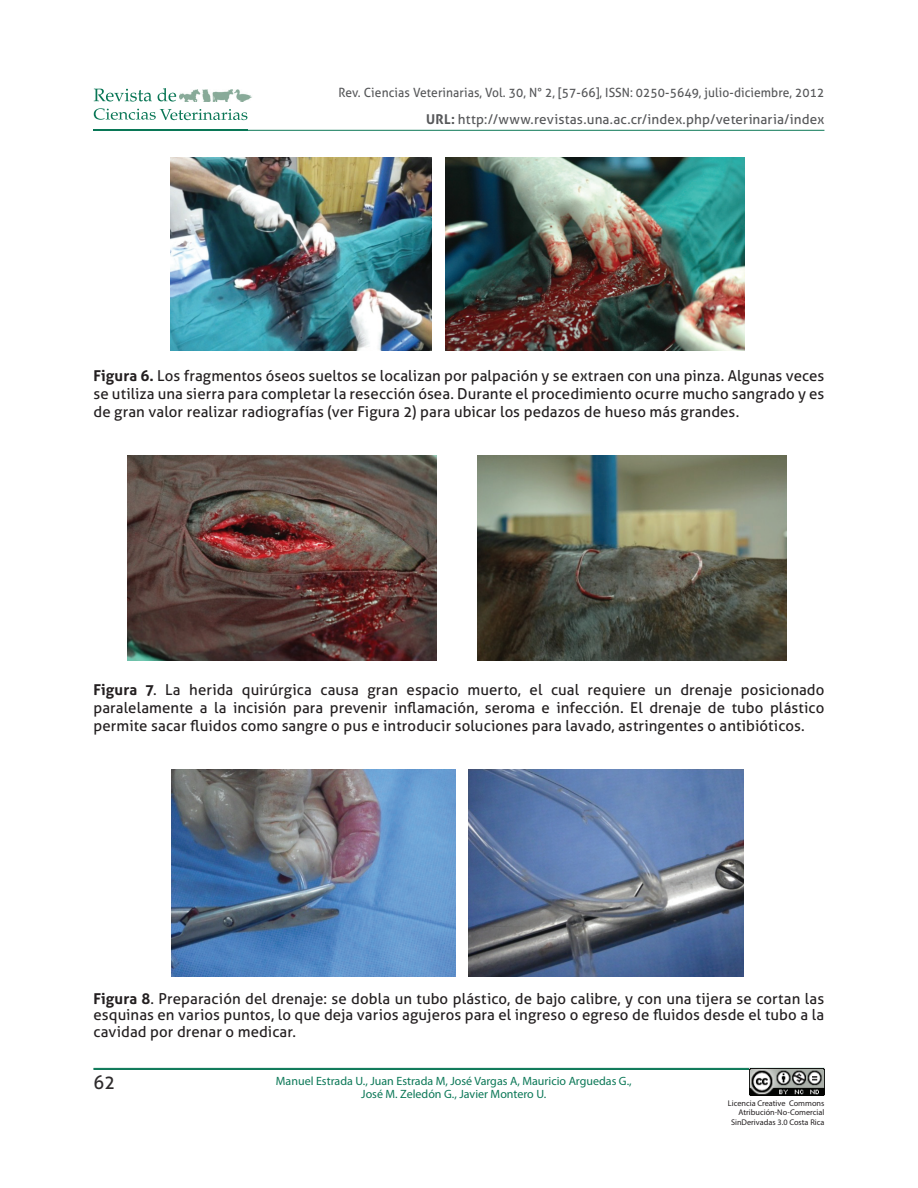
<style>
.page{position:relative;width:918px;height:1188px;background:#fff}
.page>*{position:absolute;margin:0;border:0;box-sizing:border-box;transform-origin:0 0}
.t1{font:19.05px "Aller";color:#2e2b2c;scale:.94 1}
.t2{font:15px/18px "Aller";letter-spacing:.005em;color:#231f20;text-align:justify}
.t3{font:13.5px "Aller";letter-spacing:.01em;color:#57585a}
.t4{font:12.75px "Aller";letter-spacing:.01em;color:#57585a;scale:.94 1}
.t5{font:12px/13.5px "Myriad Pro";color:#0a7756;text-align:center}
.t6{font:8.25px/9.8px "Myriad Pro";color:#231f20;text-align:right}
.s1{font-weight:700}
</style>
<div class="page">
<svg style="left:94px;top:89px;width:58px;height:13px"></svg>
<svg style="left:158px;top:88px;width:18px;height:14px"></svg>
<svg style="left:94px;top:108px;width:153px;height:12px"></svg>
<img style="left:179px;top:89px;width:73px;height:12px">
<hr style="left:94px;top:130px;width:730px;height:1px;background:#0a7756">
<hr style="left:94px;top:1069px;width:730px;height:1px;background:#0a7756">
<hr style="left:94px;top:1068px;width:730px;height:1px;background:#0a7756">
<img style="left:749px;top:1069px;width:75px;height:26px">
<img style="left:170px;top:157px;width:261px;height:194px">
<img style="left:446px;top:157px;width:299px;height:194px">
<img style="left:128px;top:456px;width:308px;height:205px">
<img style="left:477px;top:455px;width:310px;height:206px">
<img style="left:172px;top:770px;width:283px;height:206px">
<img style="left:469px;top:770px;width:274px;height:206px">
<p class="t4" style="left:339px;top:85px;width:518px">Rev. Ciencias Veterinarias, Vol. 30, N° 2, [57-66], ISSN: 0250-5649, julio-diciembre, 2012</p>
<p class="t3" style="left:426px;top:111px;width:400px"><span class="s1">URL:</span> http://www.revistas.una.ac.cr/index.php/veterinaria/index</p>
<p class="t2" style="left:94px;top:367px;width:732px"><span class="s1">Figura 6.</span> Los fragmentos óseos sueltos se localizan por palpación y se extraen con una pinza. Algunas veces se utiliza una sierra para completar la resección ósea. Durante el procedimiento ocurre mucho sangrado y es de gran valor realizar radiografías (ver Figura 2) para ubicar los pedazos de hueso más grandes.</p>
<p class="t2" style="left:94px;top:681px;width:732px"><span class="s1">Figura 7</span>. La herida quirúrgica causa gran espacio muerto, el cual requiere un drenaje posicionado paralelamente a la incisión para prevenir inflamación, seroma e infección. El drenaje de tubo plástico permite sacar fluidos como sangre o pus e introducir soluciones para lavado, astringentes o antibióticos.</p>
<p class="t2" style="left:94px;top:990px;width:732px;line-height:16.5px"><span class="s1">Figura 8</span>. Preparación del drenaje: se dobla un tubo plástico, de bajo calibre, y con una tijera se cortan las esquinas en varios puntos, lo que deja varios agujeros para el ingreso o egreso de fluidos desde el tubo a la cavidad por drenar o medicar.</p>
<p class="t1" style="left:94px;top:1071px;width:25px">62</p>
<p class="t5" style="left:276px;top:1074px;width:357px">Manuel Estrada U., Juan Estrada M, José Vargas A, Mauricio Arguedas G.,<br>José M. Zeledón G., Javier Montero U.</p>
<p class="t6" style="left:728px;top:1098px;width:98px">Licencia Creative Commons<br>Atribución-No-Comercial<br>SinDerivadas 3.0 Costa Rica</p>
</div>
